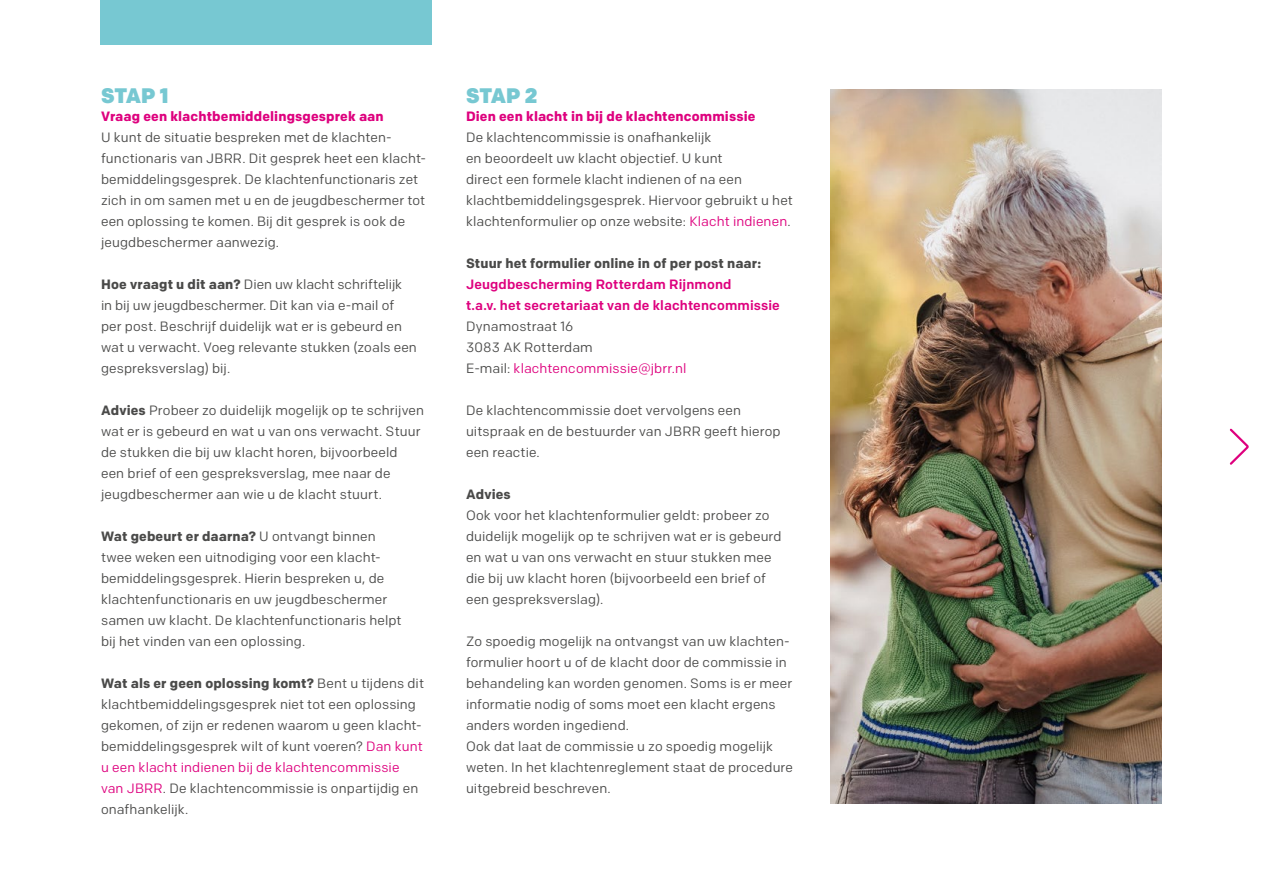
<style>
.page{position:relative;width:1263px;height:893px;background:#fff}
.page>*{position:absolute;margin:0;border:0;box-sizing:border-box;transform-origin:0 0}
.t1{font:900 21px "Colfax";letter-spacing:-.01em;color:#77c8d2}
.t2{font:13.5px/21px "Colfax";letter-spacing:.01em;color:#4a4a49}
.t3{font:500 13.5px/21px "Colfax";letter-spacing:.01em;color:#de007e}
.t4{font:700 13.5px "Colfax";letter-spacing:.01em;color:#de007e}
.t5{font:700 13.5px "Colfax";letter-spacing:.01em;color:#4a4a49}
.s1{font-weight:700}
.s2{color:#de007e}
</style>
<div class="page">
<img style="left:831px;top:89px;width:331px;height:715px">
<div style="left:101px;top:0;width:331px;height:45px;background:#77c8d2"></div>
<svg style="left:1229px;top:428px;width:20px;height:37px"></svg>
<h1 class="t1" style="left:101px;top:83px;width:69px">STAP 1</h1>
<p class="t4" style="left:101px;top:108px;width:284px">Vraag een klachtbemiddelingsgesprek aan</p>
<p class="t2" style="left:101px;top:127px;width:326px">U kunt de situatie bespreken met de klachten&shy;functionaris van JBRR. Dit gesprek heet een klacht&shy;bemiddelingsgesprek. De klachtenfunctionaris zet zich in om samen met u en de jeugdbeschermer tot een oplossing te komen. Bij dit gesprek is ook de jeugdbeschermer aanwezig.</p>
<p class="t2" style="left:101px;top:274px;width:317px"><span class="s1">Hoe vraagt u dit aan?</span> Dien uw klacht schriftelijk<br>in bij uw jeugdbeschermer. Dit kan via e-mail of per post. Beschrijf duidelijk wat er is gebeurd en wat u verwacht. Voeg relevante stukken (zoals een gespreksverslag) bij.</p>
<p class="t2" style="left:101px;top:400px;width:325px"><span class="s1">Advies</span> Probeer zo duidelijk mogelijk op te schrijven wat er is gebeurd en wat u van ons verwacht. Stuur de stukken die bij uw klacht horen, bijvoorbeeld een brief of een gespreksverslag, mee naar de jeugdbeschermer aan wie u de klacht stuurt.</p>
<p class="t2" style="left:101px;top:526px;width:302px"><span class="s1">Wat gebeurt er daarna?</span> U ontvangt binnen twee weken een uitnodiging voor een klacht&shy;bemiddelingsgesprek. Hierin bespreken u, de klachtenfunctionaris en uw jeugdbeschermer samen uw klacht. De klachtenfunctionaris helpt bij het vinden van een oplossing.</p>
<p class="t2" style="left:101px;top:673px;width:325px"><span class="s1">Wat als er geen oplossing komt?</span> Bent u tijdens dit klachtbemiddelingsgesprek niet tot een oplossing gekomen, of zijn er redenen waarom u geen klacht&shy;bemiddelingsgesprek wilt of kunt voeren? <span class="s2">Dan kunt u een klacht indienen bij de klachtencommissie van JBRR</span>. De klachtencommissie is onpartijdig en onafhankelijk.</p>
<h1 class="t1" style="left:466px;top:83px;width:73px">STAP 2</h1>
<p class="t4" style="left:466px;top:108px;width:291px">Dien een klacht in bij de klachtencommissie</p>
<p class="t2" style="left:466px;top:127px;width:328px">De klachtencommissie is onafhankelijk<br>en beoordeelt uw klacht objectief. U kunt<br>direct een formele klacht indienen of na een klachtbemiddelingsgesprek. Hiervoor gebruikt u het klachtenformulier op onze website: <span class="s2">Klacht indienen</span>.</p>
<p class="t5" style="left:466px;top:255px;width:297px">Stuur het formulier online in of per post naar:</p>
<p class="t3" style="left:466px;top:274px;width:315px">Jeugdbescherming Rotterdam Rijnmond<br>t.a.v. het secretariaat van de klachtencommissie</p>
<p class="t2" style="left:466px;top:316px;width:222px">Dynamostraat 16<br>3083 AK Rotterdam<br>E-mail: <span class="s2">klachtencommissie@jbrr.nl</span></p>
<p class="t2" style="left:466px;top:400px;width:316px">De klachtencommissie doet vervolgens een uitspraak en de bestuurder van JBRR geeft hierop een reactie.</p>
<p class="t5" style="left:466px;top:486px;width:46px">Advies</p>
<p class="t2" style="left:466px;top:505px;width:317px">Ook voor het klachtenformulier geldt: probeer zo duidelijk mogelijk op te schrijven wat er is gebeurd en wat u van ons verwacht en stuur stukken mee die bij uw klacht horen (bijvoorbeeld een brief of een gespreksverslag).</p>
<p class="t2" style="left:466px;top:631px;width:328px">Zo spoedig mogelijk na ontvangst van uw klachten&shy;formulier hoort u of de klacht door de commissie in behandeling kan worden genomen. Soms is er meer informatie nodig of soms moet een klacht ergens anders worden ingediend.<br>Ook dat laat de commissie u zo spoedig mogelijk weten. In het klachtenreglement staat de procedure uitgebreid beschreven.</p>
</div>
